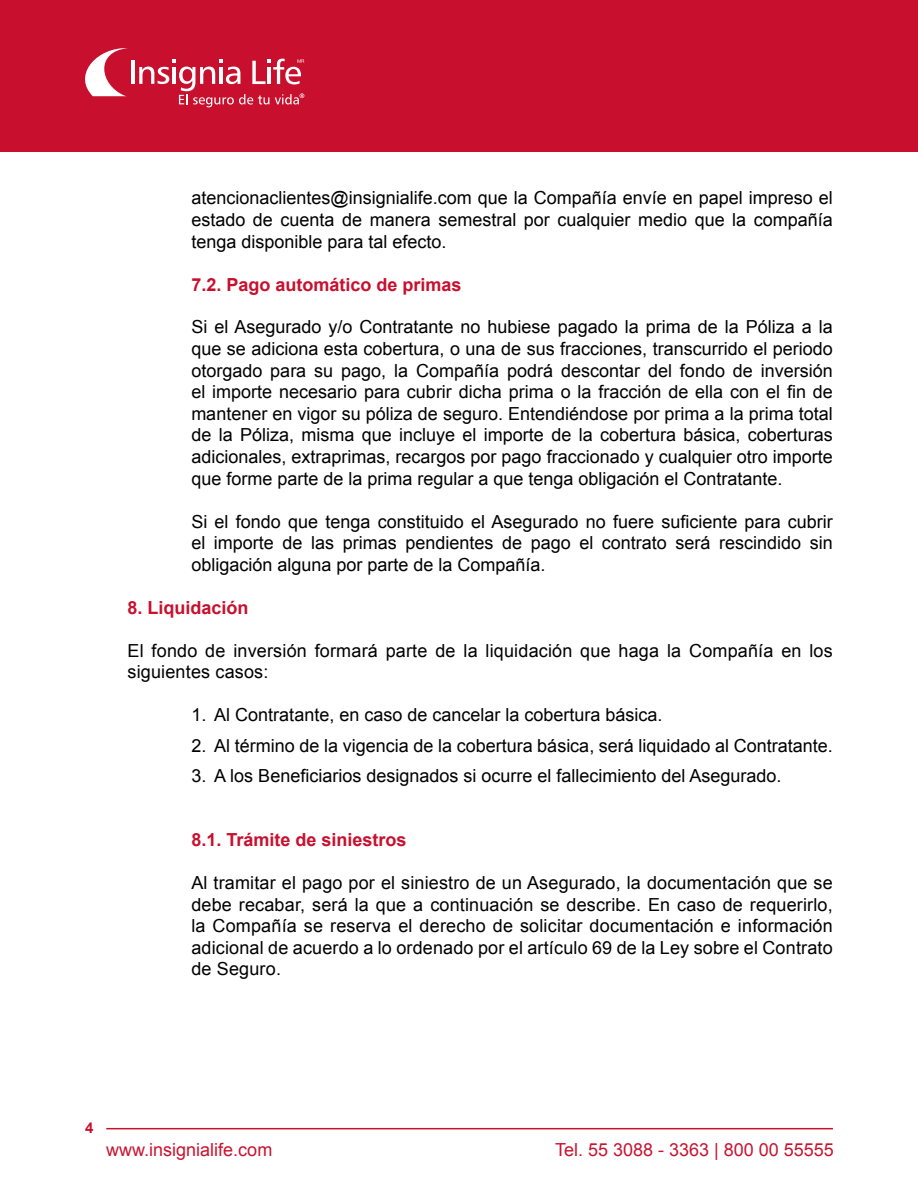
<style>
.page{position:relative;width:918px;height:1188px;background:#fff}
.page>*{position:absolute;margin:0;border:0;box-sizing:border-box;transform-origin:0 0}
.t1{font:18px/21.6px "Arial";color:#000;text-align:justify}
.t2{font:700 18px "Arial";color:#c8102e}
.t3{font:18px "Arial";color:#c91430}
.t4{font:700 15px "Arial";color:#c8102e}
</style>
<div class="page">
<div style="left:0;top:0;width:918px;height:152px;background:#c8102e"></div>
<svg style="left:85px;top:48px;width:43px;height:48px"></svg>
<hr style="left:131px;top:61px;width:3px;height:23px;background:#fff">
<svg style="left:139px;top:59px;width:165px;height:48px"></svg>
<hr style="left:106px;top:1128px;width:727px;height:1px;background:#c8102e">
<p class="t1" style="left:191px;top:188px;width:643px">atencionaclientes@insignialife.com que la Compañía envíe en papel impreso el estado de cuenta de manera semestral por cualquier medio que la compañía tenga disponible para tal efecto.</p>
<p class="t2" style="left:191px;top:272px;width:272px">7.2. Pago automático de primas</p>
<p class="t1" style="left:191px;top:316px;width:643px">Si el Asegurado y/o Contratante no hubiese pagado la prima de la Póliza a la que se adiciona esta cobertura, o una de sus fracciones, transcurrido el periodo otorgado para su pago, la Compañía podrá descontar del fondo de inversión el importe necesario para cubrir dicha prima o la fracción de ella con el fin de mantener en vigor su póliza de seguro. Entendiéndose por prima a la prima total de la Póliza, misma que incluye el importe de la cobertura básica, coberturas adicionales, extraprimas, recargos por pago fraccionado y cualquier otro importe que forme parte de la prima regular a que tenga obligación el Contratante.</p>
<p class="t1" style="left:191px;top:511px;width:643px">Si el fondo que tenga constituido el Asegurado no fuere suficiente para cubrir el importe de las primas pendientes de pago el contrato será rescindido sin obligación alguna por parte de la Compañía.</p>
<p class="t2" style="left:128px;top:596px;width:123px">8. Liquidación</p>
<p class="t1" style="left:128px;top:640px;width:707px">El fondo de inversión formará parte de la liquidación que haga la Compañía en los siguientes casos:</p>
<p class="t1" style="left:191px;top:705px;width:473px">1. Al Contratante, en caso de cancelar la cobertura básica.</p>
<p class="t1" style="left:191px;top:735px;width:643px">2. Al término de la vigencia de la cobertura básica, será liquidado al Contratante.</p>
<p class="t1" style="left:191px;top:765px;width:592px">3. A los Beneficiarios designados si ocurre el fallecimiento del Asegurado.</p>
<p class="t2" style="left:191px;top:828px;width:217px">8.1. Trámite de siniestros</p>
<p class="t1" style="left:191px;top:872px;width:643px">Al tramitar el pago por el siniestro de un Asegurado, la documentación que se debe recabar, será la que a continuación se describe. En caso de requerirlo, la Compañía se reserva el derecho de solicitar documentación e información adicional de acuerdo a lo ordenado por el artículo 69 de la Ley sobre el Contrato de Seguro.</p>
<p class="t4" style="left:85px;top:1118px;width:10px">4</p>
<p class="t3" style="left:106px;top:1138px;width:168px">www.insignialife.com</p>
<p class="t3" style="left:555px;top:1138px;width:280px">Tel. 55 3088 - 3363 | 800 00 55555</p>
</div>
